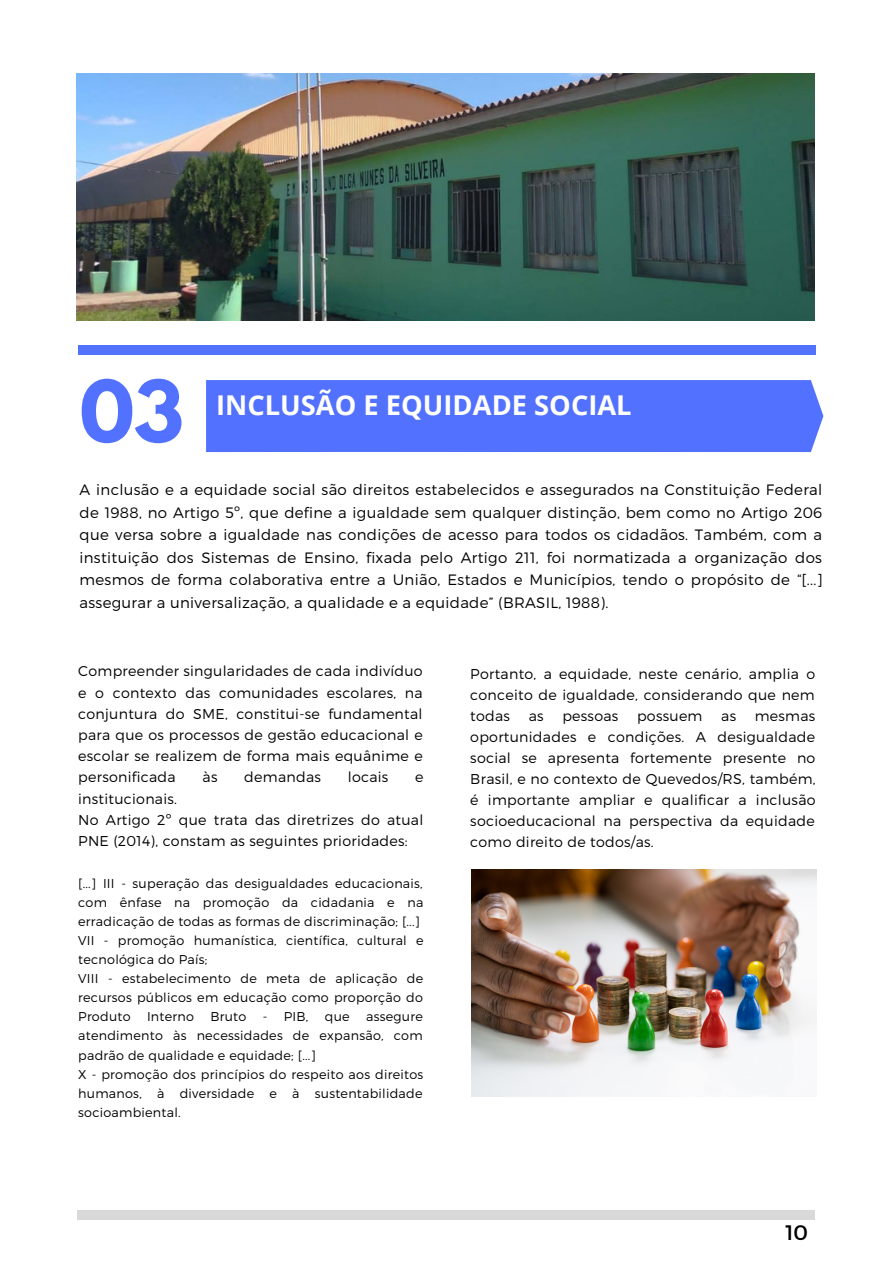
<style>
.page{position:relative;width:893px;height:1264px;background:#fff}
.page>*{position:absolute;margin:0;border:0;box-sizing:border-box;transform-origin:0 0}
.t1{font:700 75.45px "League Spartan";color:#5271ff}
.t2{font:700 27.3px "Open Sans";color:#fff}
.t3{font:21px "Montserrat";color:#000}
.t4{font:300 15px/22.5px "Montserrat";letter-spacing:.02em;color:#000;text-align:justify}
.t5{font:300 14.25px/21px "Montserrat";letter-spacing:.02em;color:#000;text-align:justify}
.t6{font:300 12.75px/19px "Montserrat";letter-spacing:.02em;color:#000}
</style>
<div class="page">
<div style="left:77px;top:1210px;width:737px;height:9px;background:#d9d9d9"></div>
<div style="left:78px;top:345px;width:737px;height:9px;background:#5271ff"></div>
<div style="left:206px;top:380px;width:617px;height:72px;background:#5271ff"></div>
<img style="left:77px;top:74px;width:737px;height:246px">
<img style="left:472px;top:869px;width:344px;height:227px">
<h1 class="t1" style="left:80px;top:374px;width:106px">03</h1>
<h2 class="t2" style="left:216px;top:386px;width:417px">INCLUSÃO E EQUIDADE SOCIAL</h2>
<p class="t4" style="left:80px;top:478px;width:744px">A inclusão e a equidade social são direitos estabelecidos e assegurados na Constituição Federal de 1988, no Artigo 5º, que define a igualdade sem qualquer distinção, bem como no Artigo 206 que versa sobre a igualdade nas condições de acesso para todos os cidadãos. Também, com a instituição dos Sistemas de Ensino, fixada pelo Artigo 211, foi normatizada a organização dos mesmos de forma colaborativa entre a União, Estados e Municípios, tendo o propósito de “[...] assegurar a universalização, a qualidade e a equidade” (BRASIL, 1988).</p>
<p class="t5" style="left:78px;top:660px;width:346px">Compreender singularidades de cada indivíduo e o contexto das comunidades escolares, na conjuntura do SME, constitui-se fundamental para que os processos de gestão educacional e escolar se realizem de forma mais equânime e personificada</p>
<p class="t5" style="left:202px;top:766px;width:16px">às</p>
<p class="t5" style="left:244px;top:766px;width:78px">demandas</p>
<p class="t5" style="left:348px;top:766px;width:42px">locais</p>
<p class="t5" style="left:415px;top:766px;width:10px">e</p>
<p class="t5" style="left:78px;top:787px;width:346px;text-align:left">institucionais.<br>No Artigo 2º que trata das diretrizes do atual<br>PNE (2014), constam as seguintes prioridades:</p>
<p class="t6" style="left:78px;top:872px;width:347px">[...] III - superação das desigualdades educacionais, com ênfase na promoção da cidadania e na erradicação de todas as formas de discriminação; [...] VII - promoção humanística, científica, cultural e tecnológica do País;<br>VIII - estabelecimento de meta de aplicação de recursos públicos em educação como proporção do Produto</p>
<p class="t6" style="left:147px;top:1006px;width:49px">Interno</p>
<p class="t6" style="left:210px;top:1006px;width:37px">Bruto</p>
<p class="t6" style="left:263px;top:1006px;width:47px">- PIB,</p>
<p class="t6" style="left:325px;top:1006px;width:26px">que</p>
<p class="t6" style="left:78px;top:1006px;width:346px;text-indent:288px">assegure atendimento às necessidades de expansão, com padrão de qualidade e equidade; [...]<br>X - promoção dos princípios do respeito aos direitos humanos, à diversidade e à sustentabilidade socioambiental.</p>
<p class="t5" style="left:470px;top:663px;width:346px">Portanto, a equidade, neste cenário, amplia o conceito de igualdade, considerando que nem todas</p>
<p class="t5" style="left:470px;top:705px;width:347px;text-indent:284px">mesmas oportunidades e condições. A desigualdade social se apresenta fortemente presente no Brasil, e no contexto de Quevedos/RS, também, é importante ampliar e qualificar a inclusão socioeducacional na perspectiva da equidade como direito de todos/as.</p>
<p class="t5" style="left:528px;top:705px;width:16px">as</p>
<p class="t5" style="left:562px;top:705px;width:58px">pessoas</p>
<p class="t5" style="left:637px;top:705px;width:67px">possuem</p>
<p class="t5" style="left:721px;top:705px;width:16px">as</p>
<h3 class="t3" style="left:785px;top:1218px;width:24px">10</h3>
</div>
